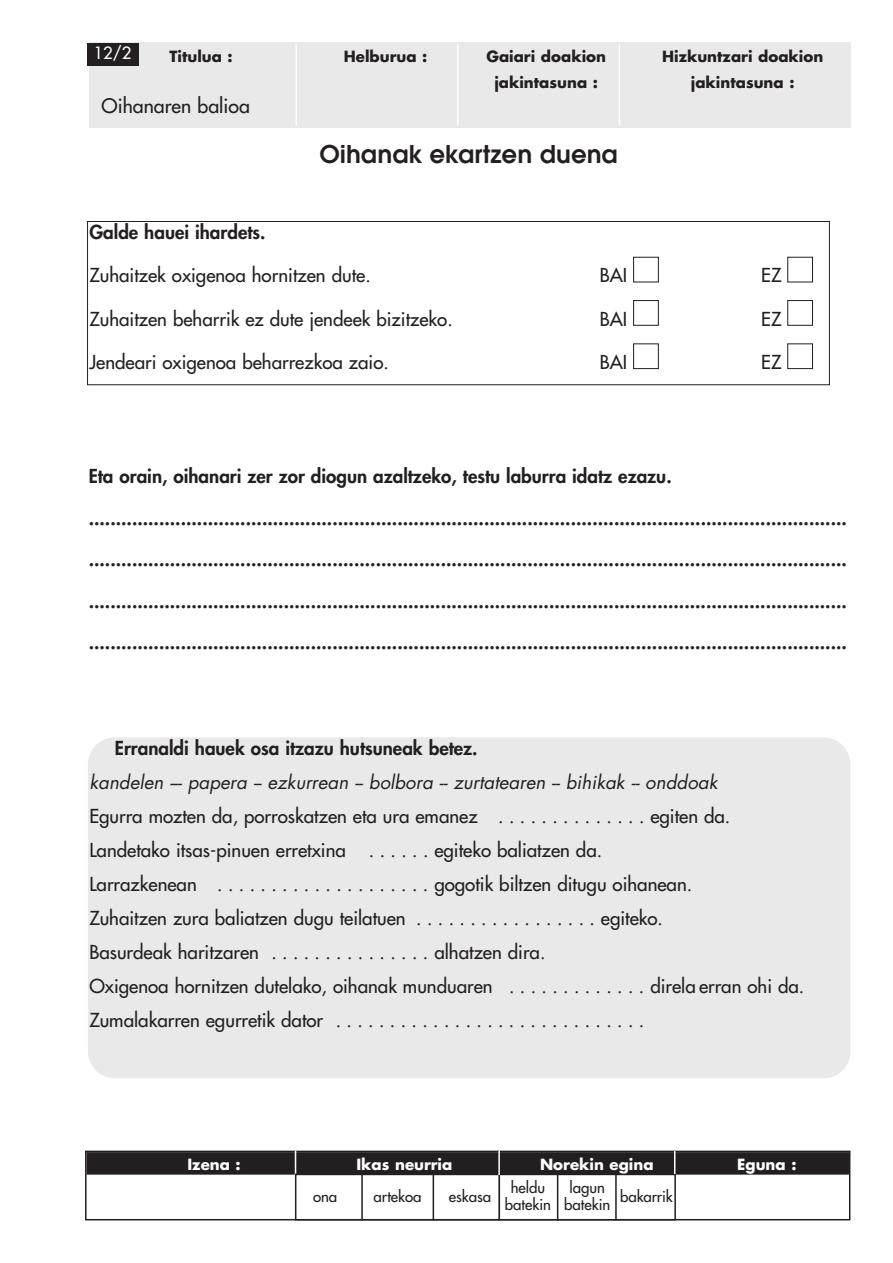
<style>
.page{position:relative;width:893px;height:1263px;background:#fff}
.page>*{position:absolute;margin:0;border:0;box-sizing:border-box;transform-origin:0 0}
.t1{font:600 27px "Avant Garde Gothic Itc T";color:#231f20}
.t2{font:19.5px "Futura";color:#231f20}
.t3{font:800 18.75px "Futura";color:#231f20}
.t4{font:18.75px/34px "Futura";color:#231f20}
.t5{font:italic 18.75px "Futura";color:#231f20}
.t6{font:16.5px "Futura";color:#fff}
.t7{font:700 15px "Futura";color:#231f20}
.t8{font:15px/17.7px "Futura";color:#231f20;text-align:center}
.t9{font:700 15px "Futura";color:#fff}
</style>
<div class="page">
<div style="left:85px;top:1151px;width:765px;height:69px;border:2px solid #231f20"></div>
<div style="left:87px;top:1152px;width:762px;height:23px;background:#231f20"></div>
<svg style="left:295px;top:1150px;width:1px;height:24px"></svg>
<div style="left:295px;top:1174px;width:205px;height:46px;border:2px solid #231f20"></div>
<div style="left:499px;top:1174px;width:177px;height:46px;border:2px solid #231f20"></div>
<hr style="left:433px;top:1174px;width:1px;height:46px;background:#231f20">
<hr style="left:557px;top:1174px;width:1px;height:46px;background:#231f20">
<hr style="left:615px;top:1174px;width:2px;height:46px;background:#231f20">
<div style="left:89px;top:43px;width:761px;height:85px;background:#e9e9e9"></div>
<hr style="left:457px;top:44px;width:2px;height:82px;background:#fff">
<hr style="left:296px;top:44px;width:1px;height:82px;background:#fff">
<hr style="left:619px;top:44px;width:1px;height:82px;background:#fff">
<hr style="left:361px;top:1174px;width:2px;height:46px;background:#231f20">
<hr style="left:498px;top:1151px;width:2px;height:24px;background:#fff">
<svg style="left:674px;top:1151px;width:1px;height:23px"></svg>
<div style="left:87px;top:221px;width:743px;height:164px;border:1px solid #231f20"></div>
<div style="left:787px;top:343px;width:26px;height:26px;border:1px solid #231f20"></div>
<div style="left:633px;top:343px;width:26px;height:26px;border:1px solid #231f20"></div>
<div style="left:787px;top:300px;width:26px;height:26px;border:1px solid #231f20"></div>
<div style="left:633px;top:300px;width:26px;height:26px;border:1px solid #231f20"></div>
<div style="left:787px;top:257px;width:26px;height:25px;border:1px solid #231f20"></div>
<div style="left:633px;top:257px;width:26px;height:25px;border:1px solid #231f20"></div>
<div style="left:88px;top:737px;width:762px;height:341px;background:#e9e9e9;border-radius:27px"></div>
<div style="left:87px;top:43px;width:51px;height:22px;background:#231f20"></div>
<p class="t6" style="left:94px;top:44px;width:39px">12/2</p>
<p class="t7" style="left:170px;top:50px;width:65px">Titulua :</p>
<p class="t7" style="left:344px;top:50px;width:85px">Helburua :</p>
<p class="t7" style="left:486px;top:50px;width:121px">Gaiari doakion</p>
<p class="t7" style="left:662px;top:50px;width:163px">Hizkuntzari doakion</p>
<p class="t2" style="left:102px;top:97px;width:150px">Oihanaren balioa</p>
<p class="t7" style="left:494px;top:76px;width:105px">jakintasuna :</p>
<p class="t7" style="left:691px;top:76px;width:105px">jakintasuna :</p>
<h1 class="t1" style="left:319px;top:138px;width:300px">Oihanak ekartzen duena</h1>
<p class="t3" style="left:89px;top:223px;width:178px">Galde hauei ihardets.</p>
<p class="t4" style="left:89px;top:260px;width:283px">Zuhaitzek oxigenoa hornitzen dute.</p>
<p class="t4" style="left:600px;top:260px;width:29px">BAI</p>
<p class="t4" style="left:761px;top:260px;width:22px">EZ</p>
<p class="t4" style="left:89px;top:303px;width:365px">Zuhaitzen beharrik ez dute jendeek bizitzeko.</p>
<p class="t4" style="left:600px;top:303px;width:29px">BAI</p>
<p class="t4" style="left:761px;top:303px;width:22px">EZ</p>
<p class="t4" style="left:89px;top:346px;width:301px">Jendeari oxigenoa beharrezkoa zaio.</p>
<p class="t4" style="left:600px;top:346px;width:29px">BAI</p>
<p class="t4" style="left:761px;top:346px;width:22px">EZ</p>
<p class="t3" style="left:89px;top:467px;width:585px">Eta orain, oihanari zer zor diogun azaltzeko, testu laburra idatz ezazu.</p>
<p class="t3" style="left:89px;top:509px;width:760px">............................................................................................................................................</p>
<p class="t3" style="left:89px;top:550px;width:760px">............................................................................................................................................</p>
<p class="t3" style="left:89px;top:592px;width:760px">............................................................................................................................................</p>
<p class="t3" style="left:89px;top:633px;width:760px">............................................................................................................................................</p>
<p class="t3" style="left:115px;top:739px;width:364px">Erranaldi hauek osa itzazu hutsuneak betez.</p>
<p class="t5" style="left:89px;top:773px;width:630px">kandelen --- papera -- ezkurrean -- bolbora -- zurtatearen -- bihikak -- onddoak</p>
<p class="t4" style="left:89px;top:800px;width:716px">Egurra mozten da, porroskatzen eta ura emanez . . . . . . . . . . . . . . egiten da.<br>Landetako itsas-pinuen erretxina . . . . . . egiteko baliatzen da.<br>Larrazkenean . . . . . . . . . . . . . . . . . . . . gogotik biltzen ditugu oihanean.<br>Zuhaitzen zura baliatzen dugu teilatuen . . . . . . . . . . . . . . . . . egiteko.<br>Basurdeak haritzaren . . . . . . . . . . . . . . . alhatzen dira.<br>Oxigenoa hornitzen dutelako, oihanak munduaren . . . . . . . . . . . . . direla erran ohi da.<br>Zumalakarrenegurretikdator .............................</p>
<p class="t9" style="left:187px;top:1158px;width:55px">Izena :</p>
<p class="t9" style="left:356px;top:1158px;width:98px">Ikas neurria</p>
<p class="t9" style="left:540px;top:1158px;width:115px">Norekin egina</p>
<p class="t9" style="left:737px;top:1158px;width:61px">Eguna :</p>
<p class="t8" style="left:313px;top:1188px;width:26px">ona</p>
<p class="t8" style="left:373px;top:1188px;width:50px">artekoa</p>
<p class="t8" style="left:449px;top:1188px;width:44px">eskasa</p>
<p class="t8" style="left:505px;top:1179px;width:48px">heldu batekin</p>
<p class="t8" style="left:564px;top:1179px;width:48px">lagun batekin</p>
<p class="t8" style="left:620px;top:1188px;width:54px">bakarrik</p>
</div>
